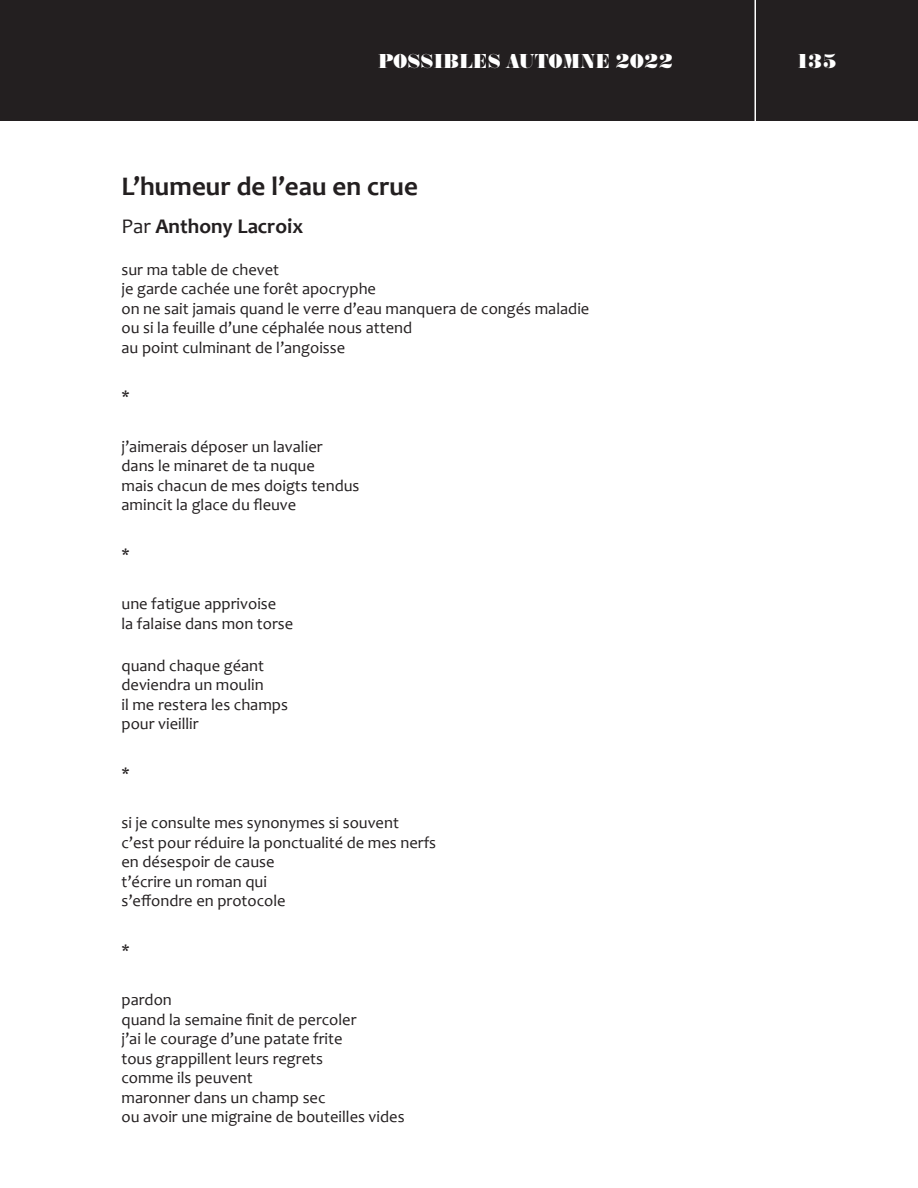
<style>
.page{position:relative;width:918px;height:1188px;background:#fff}
.page>*{position:absolute;margin:0;border:0;box-sizing:border-box;transform-origin:0 0}
.t1{font:700 27px "Candara";color:#231f20}
.t2{font:800 21px "Annlie LT";color:#fff}
.t3{font:700 21px "Candara";color:#231f20}
.t4{font:16.5px/19.5px "Candara";color:#231f20}
.s1{font-weight:400}
</style>
<div class="page">
<div style="left:0;top:0;width:918px;height:122px;background:#231f20"></div>
<hr style="left:754px;top:0;width:2px;height:122px;background:#fff">
<p class="t2" style="left:378px;top:49px;width:297px">POSSIBLES AUTOMNE 2022</p>
<p class="t2" style="left:795px;top:49px;width:43px">135</p>
<h1 class="t1" style="left:122px;top:170px;width:298px">L’humeur de l’eau en crue</h1>
<p class="t3" style="left:122px;top:213px;width:183px"><span class="s1">Par</span> Anthony Lacroix</p>
<p class="t4" style="left:122px;top:260px;width:469px">sur ma table de chevet<br>je garde cachée une forêt apocryphe<br>on ne sait jamais quand le verre d’eau manquera de congés maladie ou si la feuille d’une céphalée nous attend<br>au point culminant de l’angoisse</p>
<p class="t4" style="left:122px;top:387px;width:10px">*</p>
<p class="t4" style="left:122px;top:437px;width:240px">j’aimerais déposer un lavalier dans le minaret de ta nuque<br>mais chacun de mes doigts tendus amincit la glace du fleuve</p>
<p class="t4" style="left:122px;top:545px;width:10px">*</p>
<p class="t4" style="left:122px;top:594px;width:173px">une fatigue apprivoise<br>la falaise dans mon torse</p>
<p class="t4" style="left:122px;top:656px;width:168px">quand chaque géant deviendra un moulin<br>il me restera les champs pour vieillir</p>
<p class="t4" style="left:122px;top:764px;width:10px">*</p>
<p class="t4" style="left:122px;top:813px;width:316px">si je consulte mes synonymes si souvent<br>c’est pour réduire la ponctualité de mes nerfs en désespoir de cause<br>t’écrire un roman qui<br>s’effondre en protocole</p>
<p class="t4" style="left:122px;top:941px;width:10px">*</p>
<p class="t4" style="left:122px;top:990px;width:285px">pardon<br>quand la semaine finit de percoler<br>j’ai le courage d’une patate frite<br>tous grappillent leurs regrets<br>comme ils peuvent<br>maronner dans un champ sec<br>ou avoir une migraine de bouteilles vides</p>
</div>
